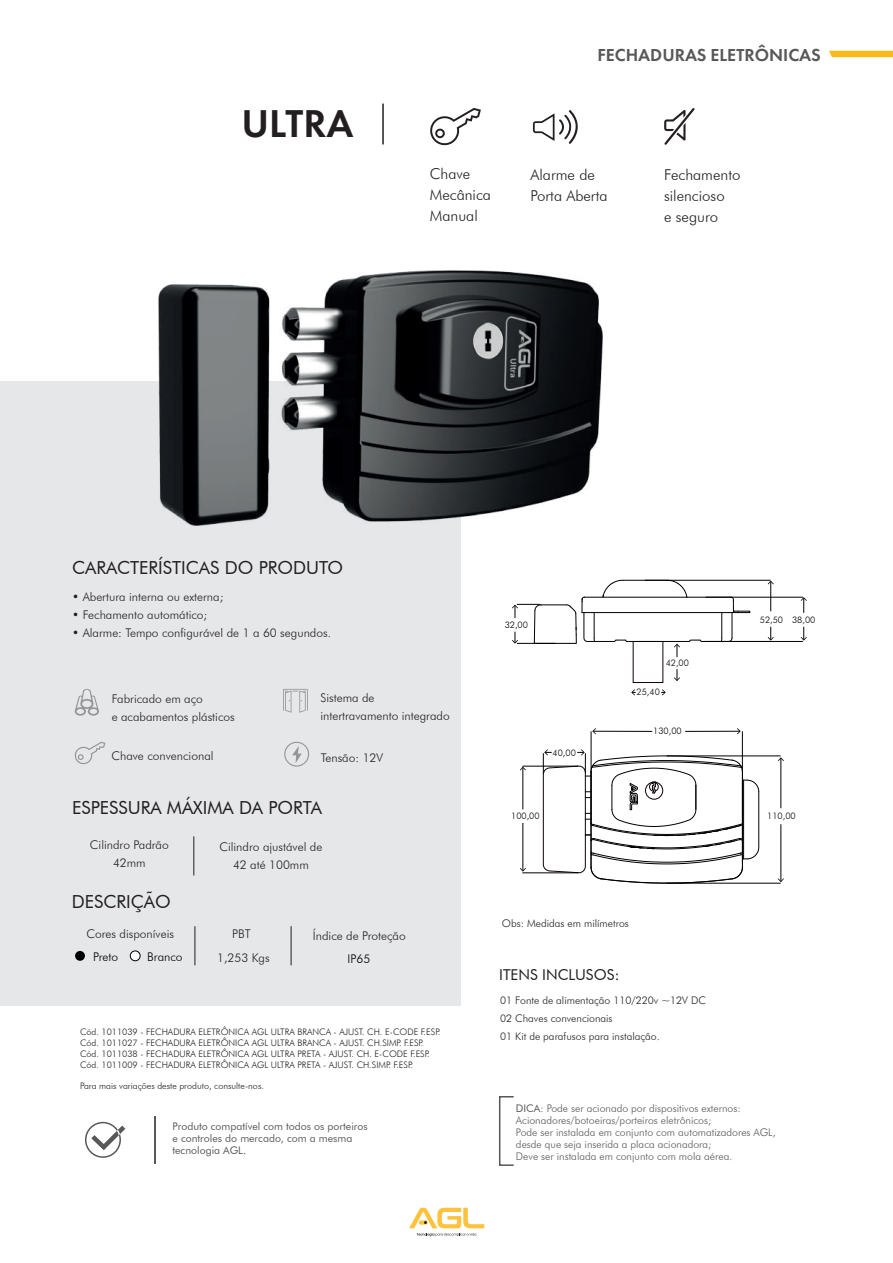
<style>
.page{position:relative;width:893px;height:1263px;background:#fff}
.page>*{position:absolute;margin:0;border:0;box-sizing:border-box;transform-origin:0 0}
.t1{font:600 40.2px "Futura PT";color:#231f20}
.t2{font:18px "Futura BT";color:#231f20}
.t3{font:600 18px "Futura PT";color:#57585a}
.t4{font:300 15px/21px "Futura BT";color:#231f20}
.t5{font:15px "Futura BT";color:#231f20}
.t6{font:300 12px/18px "Futura BT";color:#231f20;text-align:center}
.t7{font:300 12px "Futura BT";color:#000002}
.t8{font:300 10.5px/12px "Futura BT";color:#57585a}
.t9{font:300 10.5px/18px "Futura BT";color:#231f20}
.t10{font:10.5px/12px "Futura BT";color:#57585a}
.t11{font:300 9px/10.8px "Futura BT";color:#231f20}
.t12{font:300 9px "Futura BT";color:#000002}
.s1{font-weight:400}
</style>
<div class="page">
<svg style="left:829px;top:51px;width:64px;height:6px"></svg>
<svg style="left:409px;top:1208px;width:75px;height:28px"></svg>
<div style="left:0;top:382px;width:460px;height:624px;background:#e6e7e9"></div>
<svg style="left:284px;top:742px;width:25px;height:24px"></svg>
<svg style="left:74px;top:742px;width:31px;height:22px"></svg>
<svg style="left:75px;top:689px;width:24px;height:27px"></svg>
<svg style="left:283px;top:689px;width:25px;height:24px"></svg>
<div style="left:75px;top:951px;width:10px;height:10px;background:#000002;border-radius:50%"></div>
<div style="left:130px;top:951px;width:10px;height:10px;background:#fff;border-radius:50%"></div>
<div style="left:130px;top:950px;width:11px;height:11px;border:1px solid #000002;border-radius:50%"></div>
<hr style="left:291px;top:926px;width:1px;height:39px;background:#231f20">
<hr style="left:195px;top:926px;width:1px;height:39px;background:#231f20">
<hr style="left:193px;top:836px;width:1px;height:39px;background:#231f20">
<hr style="left:154px;top:1116px;width:1px;height:47px;background:#57585a">
<svg style="left:85px;top:1122px;width:40px;height:36px"></svg>
<svg style="left:499px;top:1096px;width:15px;height:70px"></svg>
<hr style="left:382px;top:104px;width:2px;height:40px;background:#231f20">
<svg style="left:664px;top:108px;width:31px;height:37px"></svg>
<svg style="left:533px;top:110px;width:45px;height:34px"></svg>
<svg style="left:430px;top:108px;width:51px;height:38px"></svg>
<img style="left:140px;top:270px;width:463px;height:266px">
<hr style="left:591px;top:732px;width:1px;height:91px;background:#000002">
<hr style="left:742px;top:732px;width:1px;height:91px;background:#000002">
<hr style="left:523px;top:766px;width:55px;height:1px;background:#000002">
<hr style="left:523px;top:872px;width:55px;height:1px;background:#000002">
<hr style="left:667px;top:756px;width:113px;height:1px;background:#000002">
<hr style="left:667px;top:883px;width:113px;height:1px;background:#000002">
<hr style="left:627px;top:641px;width:62px;height:1px;background:#000002">
<hr style="left:584px;top:597px;width:147px;height:1px;background:#000002">
<hr style="left:592px;top:612px;width:131px;height:1px;background:#000002">
<hr style="left:623px;top:580px;width:44px;height:1px;background:#000002">
<hr style="left:645px;top:580px;width:125px;height:1px;background:#000002">
<hr style="left:706px;top:597px;width:97px;height:1px;background:#000002">
<hr style="left:706px;top:641px;width:97px;height:1px;background:#000002">
<svg style="left:631px;top:689px;width:5px;height:6px"></svg>
<svg style="left:661px;top:689px;width:5px;height:6px"></svg>
<svg style="left:512px;top:580px;width:115px;height:64px"></svg>
<svg style="left:667px;top:580px;width:83px;height:77px"></svg>
<svg style="left:674px;top:669px;width:6px;height:12px"></svg>
<svg style="left:801px;top:597px;width:6px;height:16px"></svg>
<svg style="left:801px;top:627px;width:6px;height:14px"></svg>
<hr style="left:770px;top:581px;width:1px;height:30px;background:#000001">
<svg style="left:768px;top:581px;width:6px;height:3px"></svg>
<svg style="left:768px;top:627px;width:6px;height:14px"></svg>
<hr style="left:593px;top:731px;width:59px;height:1px;background:#000001">
<svg style="left:592px;top:728px;width:4px;height:6px"></svg>
<hr style="left:685px;top:731px;width:55px;height:1px;background:#000001">
<svg style="left:737px;top:728px;width:4px;height:6px"></svg>
<hr style="left:522px;top:767px;width:1px;height:42px;background:#000001">
<svg style="left:520px;top:767px;width:6px;height:3px"></svg>
<hr style="left:522px;top:823px;width:1px;height:48px;background:#000001">
<svg style="left:520px;top:868px;width:6px;height:4px"></svg>
<hr style="left:780px;top:758px;width:1px;height:50px;background:#000001">
<svg style="left:778px;top:757px;width:6px;height:4px"></svg>
<hr style="left:780px;top:824px;width:1px;height:57px;background:#000001">
<svg style="left:778px;top:878px;width:6px;height:4px"></svg>
<svg style="left:543px;top:749px;width:216px;height:134px"></svg>
<h1 class="t1" style="left:241px;top:99px;width:114px">ULTRA</h1>
<h2 class="t3" style="left:597px;top:43px;width:225px">FECHADURAS ELETRÔNICAS</h2>
<h3 class="t4" style="left:430px;top:163px;width:63px">Chave<br>Mecânica<br>Manual</h3>
<h3 class="t4" style="left:530px;top:164px;width:79px">Alarme de<br>Porta Aberta</h3>
<h3 class="t4" style="left:664px;top:164px;width:78px">Fechamento silencioso<br>e seguro</h3>
<h2 class="t2" style="left:72px;top:556px;width:272px">CARACTERÍSTICAS DO PRODUTO</h2>
<h3 class="t6" style="left:72px;top:587px;width:153px">• Abertura interna ou externa;</h3>
<h3 class="t6" style="left:72px;top:605px;width:137px">• Fechamento automático;</h3>
<h3 class="t6" style="left:72px;top:623px;width:260px">• Alarme: Tempo configurável de 1 a 60 segundos.</h3>
<h3 class="t6" style="left:112px;top:689px;width:125px;text-align:left">Fabricado em aço<br>e acabamentos plásticos</h3>
<h3 class="t6" style="left:320px;top:689px;width:131px;text-align:left">Sistema de intertravamento integrado</h3>
<h3 class="t6" style="left:112px;top:746px;width:104px">Chave convencional</h3>
<h3 class="t6" style="left:321px;top:748px;width:64px">Tensão: 12V</h3>
<h2 class="t2" style="left:72px;top:797px;width:251px">ESPESSURA MÁXIMA DA PORTA</h2>
<h3 class="t6" style="left:90px;top:835px;width:80px">Cilindro Padrão<br>42mm</h3>
<h3 class="t6" style="left:219px;top:837px;width:104px">Cilindro ajustável de<br>42 até 100mm</h3>
<h2 class="t2" style="left:72px;top:891px;width:100px">DESCRIÇÃO</h2>
<h3 class="t6" style="left:87px;top:925px;width:89px">Cores disponíveis</h3>
<h3 class="t7" style="left:93px;top:949px;width:26px">Preto</h3>
<h3 class="t7" style="left:147px;top:949px;width:37px">Branco</h3>
<h3 class="t6" style="left:217px;top:922px;width:54px;line-height:23.4px">PBT<br>1,253 Kgs</h3>
<h3 class="t6" style="left:313px;top:926px;width:94px">Índice de Proteção</h3>
<h3 class="t7" style="left:348px;top:952px;width:24px">IP65</h3>
<p class="t11" style="left:80px;top:1027px;width:362px">Cód. 1011039 - FECHADURA ELETRÔNICA AGL ULTRA BRANCA - AJUST. CH. E-CODE F.ESP.<br>Cód. 1011027 - FECHADURA ELETRÔNICA AGL ULTRA BRANCA - AJUST. CH.SIMP. F.ESP.<br>Cód. 1011038 - FECHADURA ELETRÔNICA AGL ULTRA PRETA - AJUST. CH. E-CODE F.ESP.<br>Cód. 1011009 - FECHADURA ELETRÔNICA AGL ULTRA PRETA - AJUST. CH.SIMP. F.ESP.</p>
<p class="t11" style="left:80px;top:1081px;width:186px">Para mais variações deste produto, consulte-nos.</p>
<p class="t10" style="left:173px;top:1120px;width:197px">Produto compatível com todos os porteiros e controles do mercado, com a mesma tecnologia AGL.</p>
<p class="t12" style="left:505px;top:619px;width:25px">32,00</p>
<p class="t12" style="left:553px;top:748px;width:25px">40,00</p>
<p class="t12" style="left:511px;top:810px;width:30px">100,00</p>
<p class="t12" style="left:666px;top:658px;width:25px">42,00</p>
<p class="t12" style="left:637px;top:686px;width:25px">25,40</p>
<p class="t12" style="left:653px;top:725px;width:30px">130,00</p>
<p class="t9" style="left:502px;top:914px;width:128px">Obs: Medidas em milímetros</p>
<h3 class="t5" style="left:499px;top:965px;width:122px">ITENS INCLUSOS:</h3>
<p class="t9" style="left:500px;top:991px;width:207px">01 Fonte de alimentação 110/220v ~12V DC<br>02 Chaves convencionais<br>01 Kit de parafusos para instalação.</p>
<p class="t12" style="left:760px;top:614px;width:57px">52,50 38,00</p>
<p class="t12" style="left:767px;top:810px;width:30px">110,00</p>
<p class="t8" style="left:516px;top:1102px;width:261px"><span class="s1">DICA</span>: Pode ser acionado por dispositivos externos:<br>Acionadores/botoeiras/porteiros eletrônicos;<br>Pode ser instalada em conjunto com automatizadores AGL, desde que seja inserida a placa acionadora;<br>Deve ser instalada em conjunto com mola aérea.</p>
</div>
